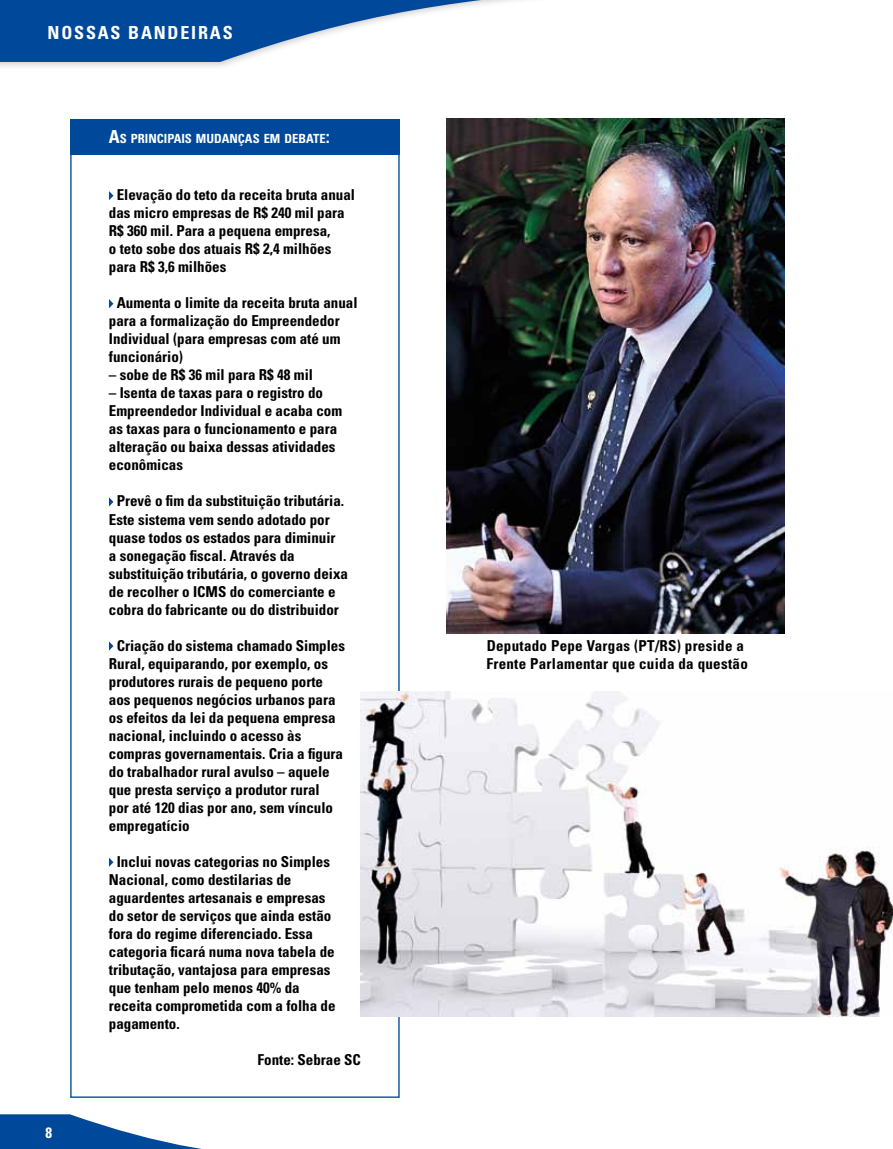
<style>
.page{position:relative;width:893px;height:1149px;background:#fff}
.page>*{position:absolute;margin:0;border:0;box-sizing:border-box;transform-origin:0 0}
.t1{font:700 condensed 18px "Univers LT Std";letter-spacing:.1em;color:#fff}
.t2{font:700 condensed 15px/18px "Univers LT Std";color:#000}
.t3{font:700 condensed 15px/18px "Univers LT Std";letter-spacing:.02em;color:#000}
.t4{font:700 condensed 15px "Univers LT Std";color:#fff}
.t5{font:700 condensed 12.6px "Univers LT Std";color:#fff}
.s1{font-size:18px}
</style>
<div class="page">
<div style="left:0;top:0;width:647px;height:71px;background:#000;opacity:.2"></div>
<svg style="left:0;top:0;width:640px;height:62px"></svg>
<svg style="left:0;top:1114px;width:196px;height:34px"></svg>
<div style="left:71px;top:119px;width:329px;height:35px;background:#00489a"></div>
<svg style="left:109px;top:191px;width:4px;height:9px"></svg>
<svg style="left:109px;top:299px;width:4px;height:9px"></svg>
<svg style="left:109px;top:497px;width:4px;height:9px"></svg>
<svg style="left:109px;top:641px;width:4px;height:9px"></svg>
<svg style="left:109px;top:857px;width:4px;height:9px"></svg>
<img style="left:361px;top:690px;width:532px;height:325px">
<img style="left:446px;top:119px;width:338px;height:514px">
<p class="t1" style="left:48px;top:21px;width:187px">NOSSAS BANDEIRAS</p>
<p class="t5" style="left:109px;top:130px;width:222px"><span class="s1">A</span>S PRINCIPAIS MUDANÇAS EM DEBATE<span class="s1">:</span></p>
<p class="t4" style="left:46px;top:1122px;width:8px">8</p>
<p class="t2" style="left:109px;top:186px;width:248px;text-indent:8px">Elevação do teto da receita bruta anual das micro empresas de R$ 240 mil para<br>R$ 360 mil. Para a pequena empresa,<br>o teto sobe dos atuais R$ 2,4 milhões para R$ 3,6 milhões</p>
<p class="t2" style="left:109px;top:294px;width:250px;text-indent:8px">Aumenta o limite da receita bruta anual para a formalização do Empreendedor<br>Individual (para empresas com até um funcionário)</p>
<p class="t2" style="left:109px;top:366px;width:206px">– sobe de R$ 36 mil para R$ 48 mil</p>
<p class="t2" style="left:109px;top:384px;width:235px">– Isenta de taxas para o registro do<br>Empreendedor Individual e acaba com as taxas para o funcionamento e para alteração ou baixa dessas atividades econômicas</p>
<p class="t2" style="left:109px;top:492px;width:241px;text-indent:8px">Prevê o fim da substituição tributária.<br>Este sistema vem sendo adotado por quase todos os estados para diminuir<br>a sonegação fiscal. Através da substituição tributária, o governo deixa de recolher o ICMS do comerciante e cobra do fabricante ou do distribuidor</p>
<p class="t2" style="left:109px;top:636px;width:238px;text-indent:8px">Criação do sistema chamado Simples Rural, equiparando, por exemplo, os produtores rurais de pequeno porte aos pequenos negócios urbanos para os efeitos da lei da pequena empresa nacional, incluindo o acesso às compras governamentais. Cria a figura do trabalhador rural avulso – aquele que presta serviço a produtor rural<br>por até 120 dias por ano, sem vínculo empregatício</p>
<p class="t2" style="left:109px;top:852px;width:228px;text-indent:8px">Inclui novas categorias no Simples<br>Nacional, como destilarias de aguardentes artesanais e empresas do setor de serviços que ainda estão fora do regime diferenciado. Essa categoria ficará numa nova tabela de tributação, vantajosa para empresas que tenham pelo menos 40% da receita comprometida com a folha de pagamento.</p>
<p class="t2" style="left:258px;top:1050px;width:105px">Fonte: Sebrae SC</p>
<p class="t3" style="left:486px;top:636px;width:263px">Deputado Pepe Vargas (PT/RS) preside a<br>Frente Parlamentar que cuida da questão</p>
</div>
